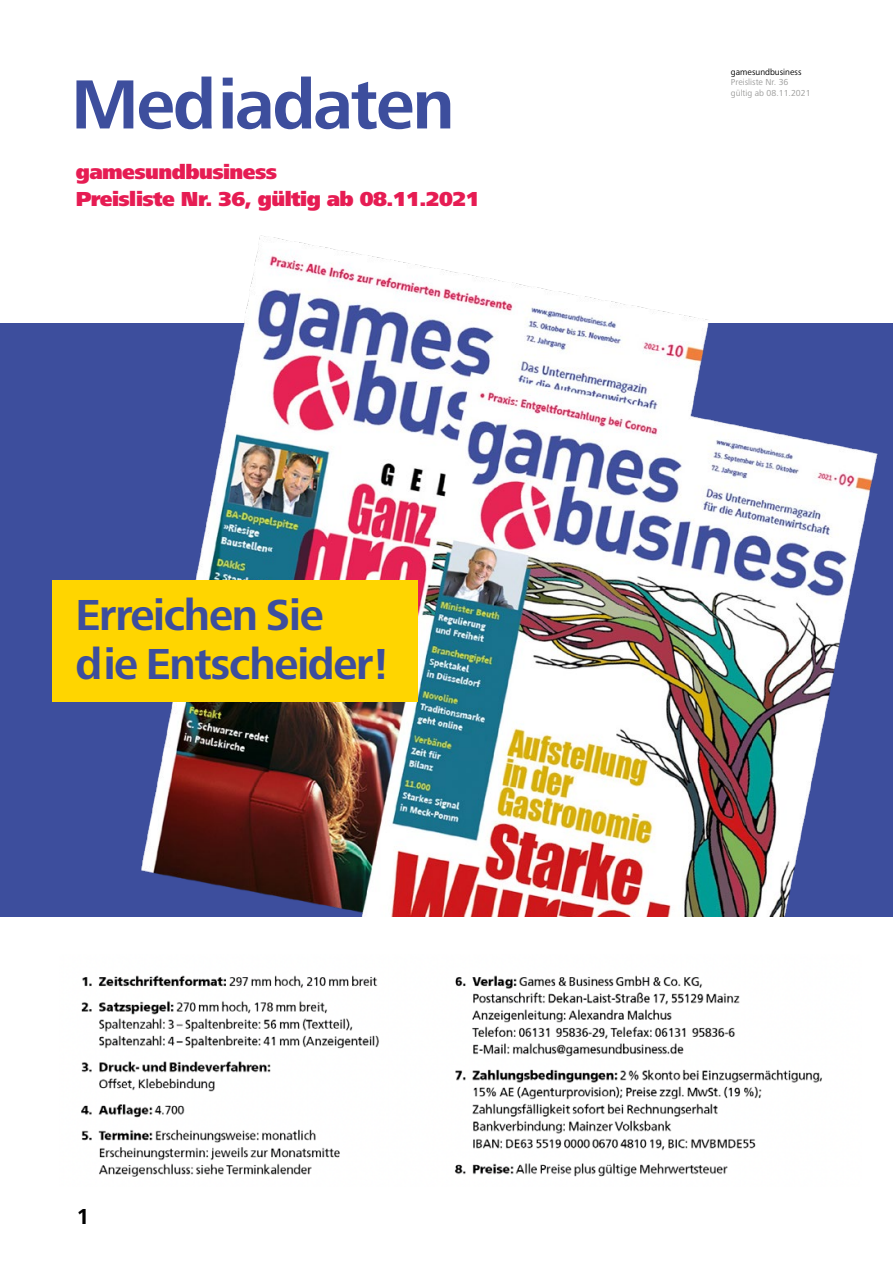
<style>
.page{position:relative;width:893px;height:1263px;background:#fff}
.page>*{position:absolute;margin:0;border:0;box-sizing:border-box;transform-origin:0 0}
.t1{font:700 72px "Frutiger Next Pro";letter-spacing:-.03em;color:#3d4e9d}
.t2{font:700 45px/49.5px "Frutiger Next Pro";letter-spacing:-.03em;color:#3d4e9d}
.t3{font:700 22.5px "Frutiger Next Pro";color:#000}
.t4{font:900 21px/27px "Frutiger Next Pro";letter-spacing:-.025em;color:#e61c53}
.t5{font:9px/10.5px "Frutiger Next Pro";color:#9d9d9c}
.t6{font:9px "Frutiger Next Pro";color:#000}
</style>
<div class="page">
<div style="left:0;top:323px;width:893px;height:593px;background:#3d4e9d"></div>
<img style="left:141px;top:235px;width:737px;height:681px">
<div style="left:52px;top:580px;width:366px;height:122px;background:#ffd500"></div>
<img style="left:81px;top:975px;width:741px;height:202px">
<h1 class="t1" style="left:71px;top:63px;width:385px">Mediadaten</h1>
<p class="t4" style="left:76px;top:158px;width:405px">gamesundbusiness<br>Preisliste Nr. 36, gültig ab 08.11.2021</p>
<h2 class="t2" style="left:75px;top:590px;width:314px">Erreichen Sie die Entscheider!</h2>
<p class="t3" style="left:77px;top:1203px;width:15px">1</p>
<p class="t6" style="left:731px;top:67px;width:72px">gamesundbusiness</p>
<p class="t5" style="left:731px;top:77px;width:81px">Preisliste Nr. 36 gültig ab 08.11.2021</p>
</div>
